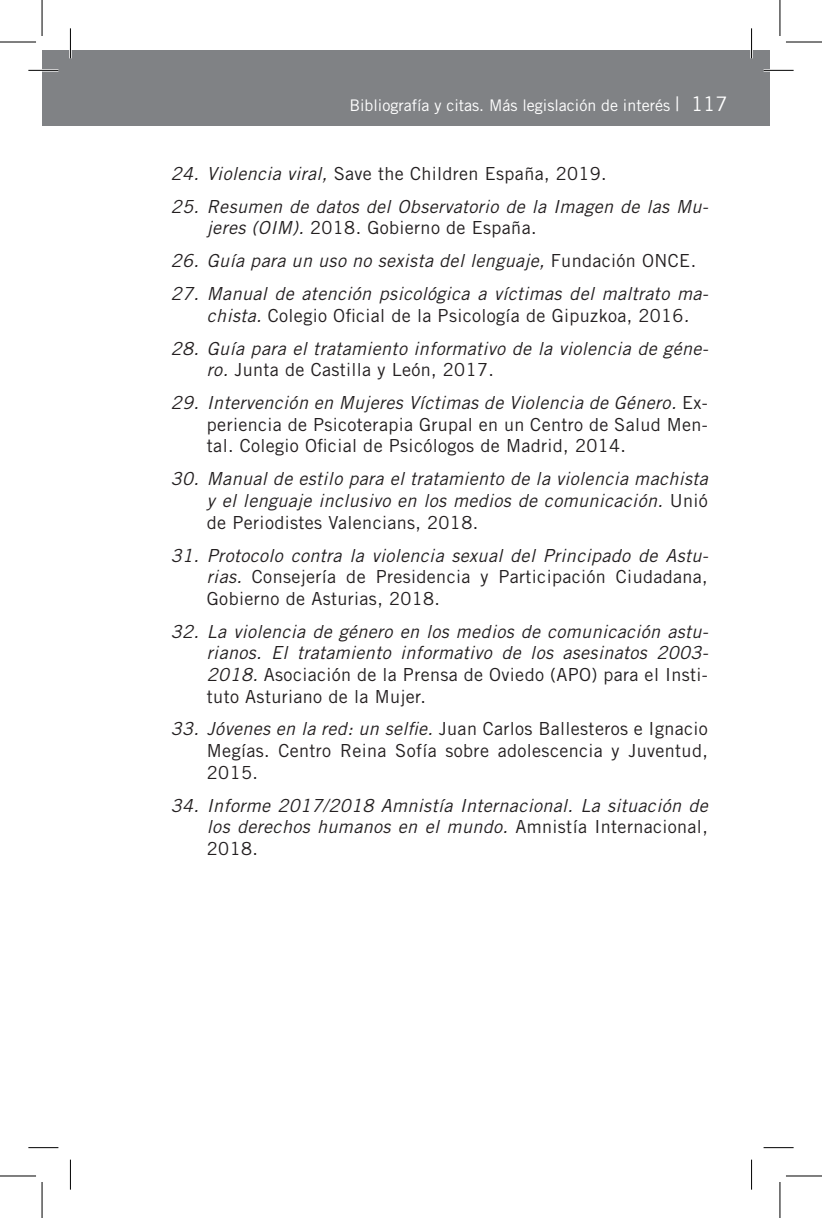
<style>
.page{position:relative;width:822px;height:1218px;background:#fff}
.page>*{position:absolute;margin:0;border:0;box-sizing:border-box;transform-origin:0 0}
.t1{font:italic 18px/21.6px "Trade Gothic LT Std";letter-spacing:.02em;color:#231f20}
.t2{font:18px/21.6px "Trade Gothic LT Std";letter-spacing:.02em;color:#231f20;text-align:justify}
.t3{font:16px "Trade Gothic LT Std";color:#fff}
.s1{font-size:20px}
.s2{font-style:italic}
.s3{font-style:normal}
</style>
<div class="page">
<div style="left:42px;top:51px;width:727px;height:75px;background:#808285"></div>
<hr style="left:28px;top:69px;width:30px;height:3px;background:#fff">
<hr style="left:763px;top:69px;width:30px;height:3px;background:#fff">
<hr style="left:69px;top:28px;width:3px;height:30px;background:#fff">
<hr style="left:749px;top:28px;width:3px;height:30px;background:#fff">
<hr style="left:28px;top:70px;width:30px;height:1px;background:#000">
<hr style="left:763px;top:70px;width:30px;height:1px;background:#000">
<hr style="left:28px;top:1147px;width:30px;height:1px;background:#000">
<hr style="left:763px;top:1147px;width:30px;height:1px;background:#000">
<hr style="left:70px;top:28px;width:1px;height:30px;background:#000">
<hr style="left:70px;top:1160px;width:1px;height:30px;background:#000">
<hr style="left:750px;top:28px;width:1px;height:30px;background:#000">
<hr style="left:750px;top:1160px;width:1px;height:30px;background:#000">
<hr style="left:0;top:42px;width:36px;height:1px;background:#000">
<hr style="left:785px;top:42px;width:36px;height:1px;background:#000">
<hr style="left:0;top:1176px;width:36px;height:1px;background:#000">
<hr style="left:785px;top:1176px;width:36px;height:1px;background:#000">
<hr style="left:42px;top:0;width:1px;height:36px;background:#000">
<hr style="left:42px;top:1182px;width:1px;height:36px;background:#000">
<hr style="left:779px;top:0;width:1px;height:36px;background:#000">
<hr style="left:779px;top:1182px;width:1px;height:36px;background:#000">
<p class="t3" style="left:349px;top:95px;width:379px">Bibliografía y citas. Más legislación de interés <span class="s1">| 117</span></p>
<p class="t2" style="left:171px;top:162px;width:437px"><span class="s2">24. Violencia viral,</span> Save the Children España, 2019.</p>
<p class="t1" style="left:207px;top:196px;width:502px;text-indent:-36px">25. Resumen de datos del Observatorio de la Imagen de las Mu&shy;jeres (OIM). <span class="s3">2018. Gobierno de España.</span></p>
<p class="t1" style="left:171px;top:250px;width:526px">26. Guía para un uso no sexista del lenguaje, <span class="s3">Fundación ONCE.</span></p>
<p class="t1" style="left:207px;top:283px;width:502px;text-indent:-36px">27. Manual de atención psicológica a víctimas del maltrato ma&shy;chista. <span class="s3">Colegio Oficial de la Psicología de Gipuzkoa, 2016</span>.</p>
<p class="t1" style="left:207px;top:338px;width:502px;text-indent:-36px">28. Guía para el tratamiento informativo de la violencia de géne&shy;ro. <span class="s3">Junta de Castilla y León, 2017.</span></p>
<p class="t2" style="left:207px;top:392px;width:502px;text-indent:-36px"><span class="s2">29. Intervención en Mujeres Víctimas de Violencia de Género.</span> Ex&shy;periencia de Psicoterapia Grupal en un Centro de Salud Men&shy;tal. Colegio Oficial de Psicólogos de Madrid, 2014.</p>
<p class="t1" style="left:207px;top:468px;width:502px;text-align:justify;text-indent:-36px">30. Manual de estilo para el tratamiento de la violencia machista y el lenguaje inclusivo en los medios de comunicación. <span class="s3">Unió de Periodistes Valencians, 2018.</span></p>
<p class="t2" style="left:207px;top:544px;width:502px;text-indent:-36px"><span class="s2">31. Protocolo contra la violencia sexual del Principado de Astu&shy;rias.</span> Consejería de Presidencia y Participación Ciudadana, Gobierno de Asturias, 2018.</p>
<p class="t1" style="left:207px;top:621px;width:502px;text-align:justify;text-indent:-36px">32. La violencia de género en los medios de comunicación astu&shy;rianos. El tratamiento informativo de los asesinatos 2003- 2018. <span class="s3">Asociación de la Prensa de Oviedo (APO) para el Insti&shy;tuto Asturiano de la Mujer.</span></p>
<p class="t2" style="left:207px;top:718px;width:502px;text-indent:-36px"><span class="s2">33. Jóvenes en la red: un selfie.</span> Juan Carlos Ballesteros e Ignacio Megías. Centro Reina Sofía sobre adolescencia y Juventud, 2015.</p>
<p class="t1" style="left:207px;top:795px;width:502px;text-align:justify;text-indent:-36px">34. Informe 2017/2018 Amnistía Internacional. La situación de los derechos humanos en el mundo. <span class="s3">Amnistía Internacional, 2018.</span></p>
</div>
